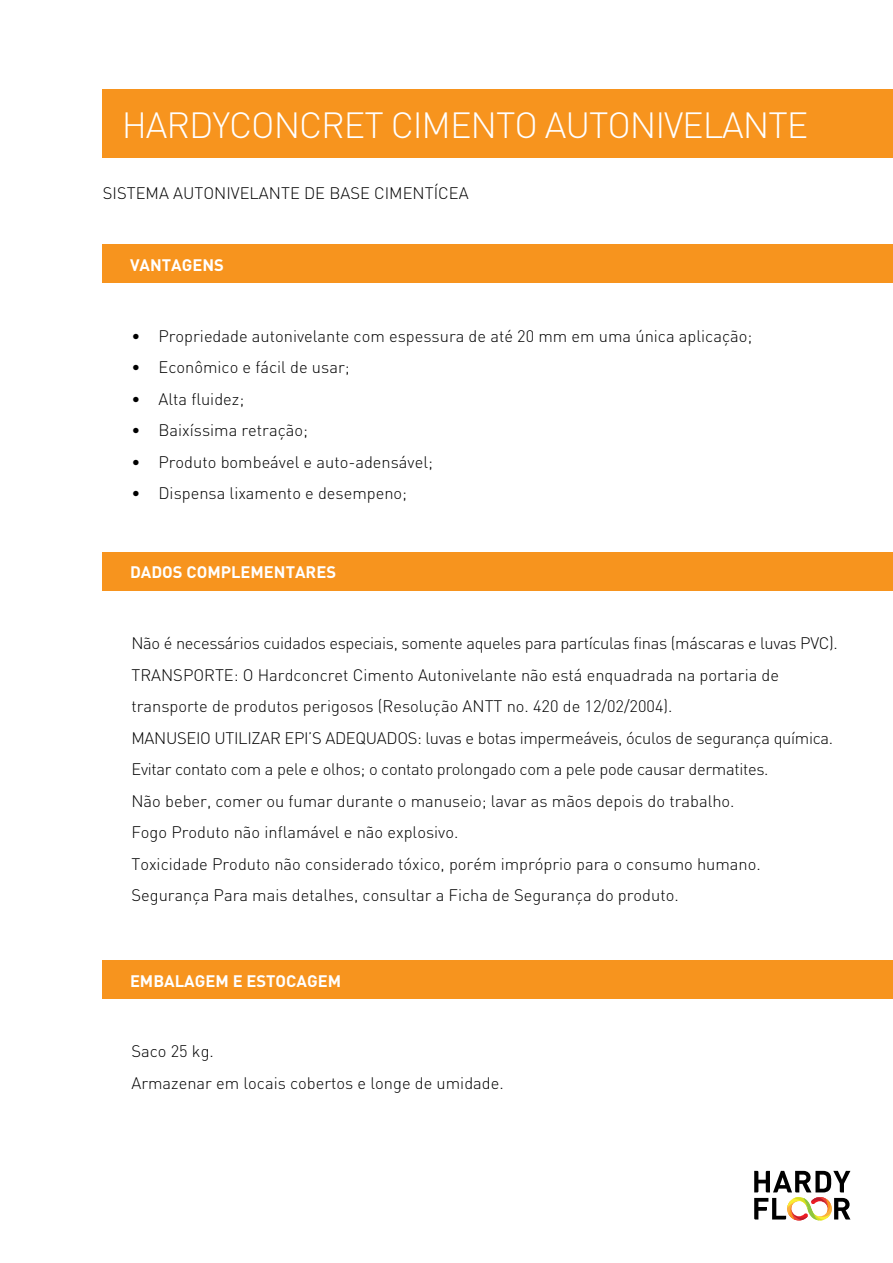
<style>
.page{position:relative;width:893px;height:1263px;background:#fff}
.page>*{position:absolute;margin:0;border:0;box-sizing:border-box;transform-origin:0 0}
.t1{font:300 36px "DIN";letter-spacing:-.03em;color:#fff}
.t2{font:300 16.5px/31.5px "DIN";color:#000}
.t3{font:700 16.5px "DIN";color:#fff}
</style>
<div class="page">
<svg style="left:754px;top:1171px;width:96px;height:49px"></svg>
<div style="left:103px;top:90px;width:790px;height:68px;background:#f7941e"></div>
<div style="left:103px;top:244px;width:790px;height:39px;background:#f7941e"></div>
<div style="left:103px;top:552px;width:790px;height:39px;background:#f7941e"></div>
<div style="left:103px;top:960px;width:790px;height:39px;background:#f7941e"></div>
<h1 class="t1" style="left:122px;top:103px;width:688px">Hardyconcret cimento Autonivelante</h1>
<p class="t2" style="left:103px;top:177px;width:367px">Sistema autonivelante de base cimentícea</p>
<p class="t3" style="left:130px;top:254px;width:74px">VANTAGENS</p>
<p class="t2" style="left:131px;top:320px;width:622px">• Propriedade autonivelante com espessura de até 20 mm em uma única aplicação;</p>
<p class="t2" style="left:131px;top:351px;width:220px">• Econômico e fácil de usar;</p>
<p class="t2" style="left:131px;top:383px;width:114px">• Alta fluidez;</p>
<p class="t2" style="left:131px;top:414px;width:178px">• Baixíssima retração;</p>
<p class="t2" style="left:131px;top:446px;width:303px">• Produto bombeável e auto-adensável;</p>
<p class="t2" style="left:131px;top:477px;width:277px">• Dispensa lixamento e desempeno;</p>
<p class="t3" style="left:130px;top:561px;width:33px">DADOS</p>
<p class="t3" style="left:186px;top:561px;width:12px">COMPLEMENT</p>
<p class="t3" style="left:295px;top:561px;width:21px">ARES</p>
<p class="t2" style="left:131px;top:627px;width:708px">Não é necessários cuidados especiais, somente aqueles para partículas finas (máscaras e luvas PVC).<br>Transporte: O Hardconcret Cimento Autonivelante não está enquadrada na portaria de transporte de produtos perigosos (Resolução ANTT</p>
<p class="t2" style="left:131px;top:690px;width:703px;text-indent:375px">no. 420 de 12/02/2004).<br>Manuseio Utilizar EPI ’s adequados: luvas e botas impermeáveis, óculos de segurança química.<br>Evitar contato com a pele e olhos; o contato prolongado com a pele pode causar dermatites.<br>Não beber, comer ou fumar durante o manuseio; lavar as mãos depois do trabalho.<br>Fogo Produto não inflamável e não explosivo.<br>Toxicidade Produto não considerado tóxico, porém impróprio para o consumo humano.<br>Segurança Para mais detalhes, consultar a Ficha de Segurança do produto.</p>
<p class="t3" style="left:130px;top:970px;width:138px">EMBALAGEM E ESTOC</p>
<p class="t3" style="left:296px;top:970px;width:33px">AGEM</p>
<p class="t2" style="left:131px;top:1036px;width:374px">Saco 25 kg.<br>Armazenar em locais cobertos e longe de umidade.</p>
</div>
